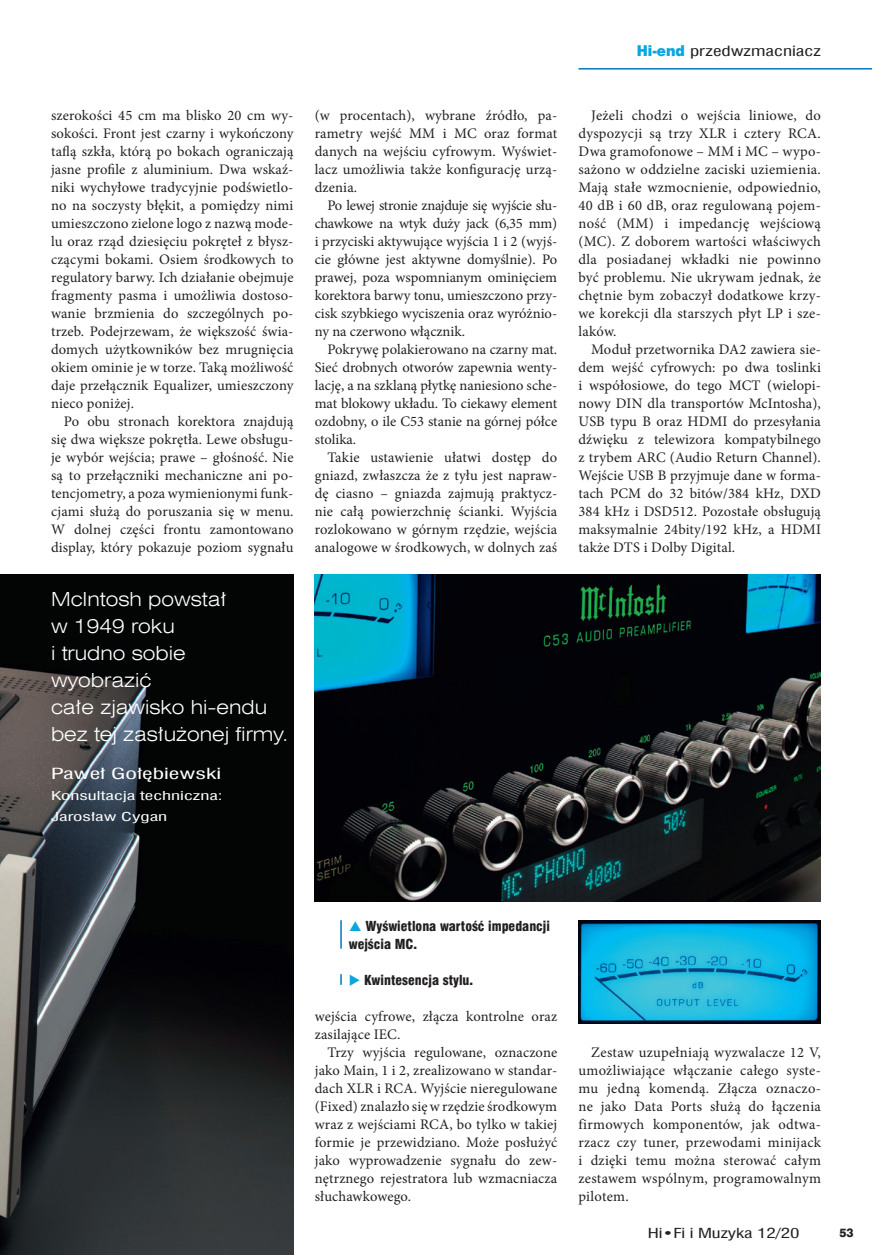
<style>
.page{position:relative;width:872px;height:1255px;background:#fff}
.page>*{position:absolute;margin:0;border:0;box-sizing:border-box;transform-origin:0 0}
.lead{font:19.5px/27px "Swis 721 Lt Ex EU";color:#fff}
.autor{font:15px "Swis 721 Cn EU";color:#fff;scale:1.6 1}
.tekst{font:14.55px/18px "Minion Pro";letter-spacing:.01em;color:#231f20;text-align:justify}
.t1{font:13.8px "Swis 721 Cn EU";color:#231f20;scale:1.4 1}
.podpis_do_ilustracji{font:13.5px/18px "Swis 721 Blk Cn EU";color:#231f20}
.t2{font:13.5px "Swis 721 Cn EU";letter-spacing:-.005em;color:#231f20;scale:1.4 1}
.konsultacja{font:12px "Swis 721 Cn EU";color:#fff;scale:1.6 1}
.t3{font:12px "Swis 721 Hv EU";color:#231f20}
.s1{font-family:"Swis 721 Blk 2 EU";color:#08a7e0}
.s2{color:#08a7e0}
</style>
<div class="page">
<hr style="left:578px;top:68px;width:294px;height:2px;background:#0078c0">
<img style="left:0;top:574px;width:293px;height:680px">
<img style="left:315px;top:574px;width:506px;height:327px">
<img style="left:578px;top:920px;width:243px;height:103px">
<hr style="left:340px;top:920px;width:2px;height:28px;background:#0078c0">
<svg style="left:340px;top:974px;width:2px;height:10px"></svg>
<p class="tekst" style="left:51px;top:106px;width:244px">szerokości 45 cm ma blisko 20 cm wy&shy;sokości. Front jest czarny i wykończony taflą szkła, którą po bokach ograniczają jasne profile z aluminium. Dwa wskaź&shy;niki wychyłowe tradycyjnie podświetlo&shy;no na soczysty błękit, a pomiędzy nimi umieszczono zielone logo z nazwą mode&shy;lu oraz rząd dziesięciu pokręteł z błysz&shy;czącymi bokami. Osiem środkowych to regulatory barwy. Ich działanie obejmuje fragmenty pasma i umożliwia dostoso&shy;wanie brzmienia do szczególnych po&shy;trzeb. Podejrzewam, że większość świa&shy;domych użytkowników bez mrugnięcia okiem ominie je w torze. Taką możliwość daje przełącznik Equalizer, umieszczony nieco poniżej.</p>
<p class="tekst" style="left:51px;top:412px;width:244px;text-indent:13px">Po obu stronach korektora znajdują się dwa większe pokrętła. Lewe obsługu&shy;je wybór wejścia; prawe – głośność. Nie są to przełączniki mechaniczne ani po&shy;tencjometry, a poza wymienionymi funk&shy;cjami służą do poruszania się w menu.<br>W dolnej części frontu zamontowano display, który pokazuje poziom sygnału</p>
<p class="lead" style="left:51px;top:585px;width:239px">McIntosh powstał<br>w 1949 roku<br>i trudno sobie wyobrazić<br>całe zjawisko hi-endu bez tej zasłużonej firmy.</p>
<p class="autor" style="left:51px;top:763px;width:108px">Paweł Gołębiewski</p>
<p class="konsultacja" style="left:51px;top:787px;width:109px">Konsultacja techniczna:</p>
<p class="konsultacja" style="left:51px;top:808px;width:74px">Jarosław Cygan</p>
<p class="tekst" style="left:315px;top:106px;width:244px">(w procentach), wybrane źródło, pa&shy;rametry wejść MM i MC oraz format danych na wejściu cyfrowym. Wyświet&shy;lacz umożliwia także konfigurację urzą&shy;dzenia.</p>
<p class="tekst" style="left:315px;top:196px;width:244px;text-indent:13px">Po lewej stronie znajduje się wyjście słu&shy;chawkowe na wtyk duży jack (6,35 mm) i przyciski aktywujące wyjścia 1 i 2 (wyjś&shy;cie główne jest aktywne domyślnie). Po prawej, poza wspomnianym ominięciem korektora barwy tonu, umieszczono przy&shy;cisk szybkiego wyciszenia oraz wyróżnio&shy;ny na czerwono włącznik.</p>
<p class="tekst" style="left:315px;top:340px;width:244px;text-indent:13px">Pokrywę polakierowano na czarny mat.<br>Sieć drobnych otworów zapewnia wenty&shy;lację, a na szklaną płytkę naniesiono sche&shy;mat blokowy układu. To ciekawy element ozdobny, o ile C53 stanie na górnej półce stolika.</p>
<p class="tekst" style="left:315px;top:448px;width:244px;text-indent:13px">Takie ustawienie ułatwi dostęp do gniazd, zwłaszcza że z tyłu jest napraw&shy;dę ciasno – gniazda zajmują praktycz&shy;nie całą powierzchnię ścianki. Wyjścia rozlokowano w górnym rzędzie, wejścia analogowe w środkowych, w dolnych zaś</p>
<p class="t1" style="left:636px;top:41px;width:133px"><span class="s1">Hi-end</span> przedwzmacniacz</p>
<p class="tekst" style="left:578px;top:106px;width:244px;text-indent:13px">Jeżeli chodzi o wejścia liniowe, do dyspozycji są trzy XLR i cztery RCA.<br>Dwa gramofonowe – MM i MC – wypo&shy;sażono w oddzielne zaciski uziemienia.<br>Mają stałe wzmocnienie, odpowiednio, 40 dB i 60 dB, oraz regulowaną pojem&shy;ność (MM) i impedancję wejściową (MC). Z doborem wartości właściwych dla posiadanej wkładki nie powinno być problemu. Nie ukrywam jednak, że chętnie bym zobaczył dodatkowe krzy&shy;we korekcji dla starszych płyt LP i sze&shy;laków.</p>
<p class="tekst" style="left:578px;top:340px;width:244px;text-indent:13px">Moduł przetwornika DA2 zawiera sie&shy;dem wejść cyfrowych: po dwa toslinki i współosiowe, do tego MCT (wielopi&shy;nowy DIN dla transportów McIntosha), USB typu B oraz HDMI do przesyłania dźwięku z telewizora kompatybilnego z trybem ARC (Audio Return Channel).<br>Wejście USB B przyjmuje dane w forma&shy;tach PCM do 32 bitów/384 kHz, DXD 384 kHz i DSD512. Pozostałe obsługują maksymalnie 24bity/192 kHz, a HDMI także DTS i Dolby Digital.</p>
<p class="podpis_do_ilustracji" style="left:349px;top:917px;width:203px;text-indent:17px">Wyświetlona wartość impedancji wejścia MC.</p>
<p class="podpis_do_ilustracji" style="left:349px;top:971px;width:126px"><span class="s2">◆</span> Kwintesencja stylu.</p>
<p class="tekst" style="left:315px;top:1006px;width:244px">wejścia cyfrowe, złącza kontrolne oraz zasilające IEC.</p>
<p class="tekst" style="left:315px;top:1042px;width:244px;text-indent:13px">Trzy wyjścia regulowane, oznaczone jako Main, 1 i 2, zrealizowano w standar&shy;dach XLR i RCA. Wyjście nieregulowane (Fixed) znalazło się w rzędzie środkowym wraz z wejściami RCA, bo tylko w takiej formie je przewidziano. Może posłużyć jako wyprowadzenie sygnału do zew&shy;nętrznego rejestratora lub wzmacniacza słuchawkowego.</p>
<p class="tekst" style="left:578px;top:1042px;width:244px;text-indent:13px">Zestaw uzupełniają wyzwalacze 12 V, umożliwiające włączanie całego syste&shy;mu jedną komendą. Złącza oznaczo&shy;ne jako Data Ports służą do łączenia firmowych komponentów, jak odtwa&shy;rzacz czy tuner, przewodami minijack i dzięki temu można sterować całym zestawem wspólnym, programowalnym pilotem.</p>
<p class="t2" style="left:647px;top:1224px;width:110px">Hi•Fi i Muzyka 12/20</p>
<p class="t3" style="left:839px;top:1225px;width:16px">53</p>
</div>
